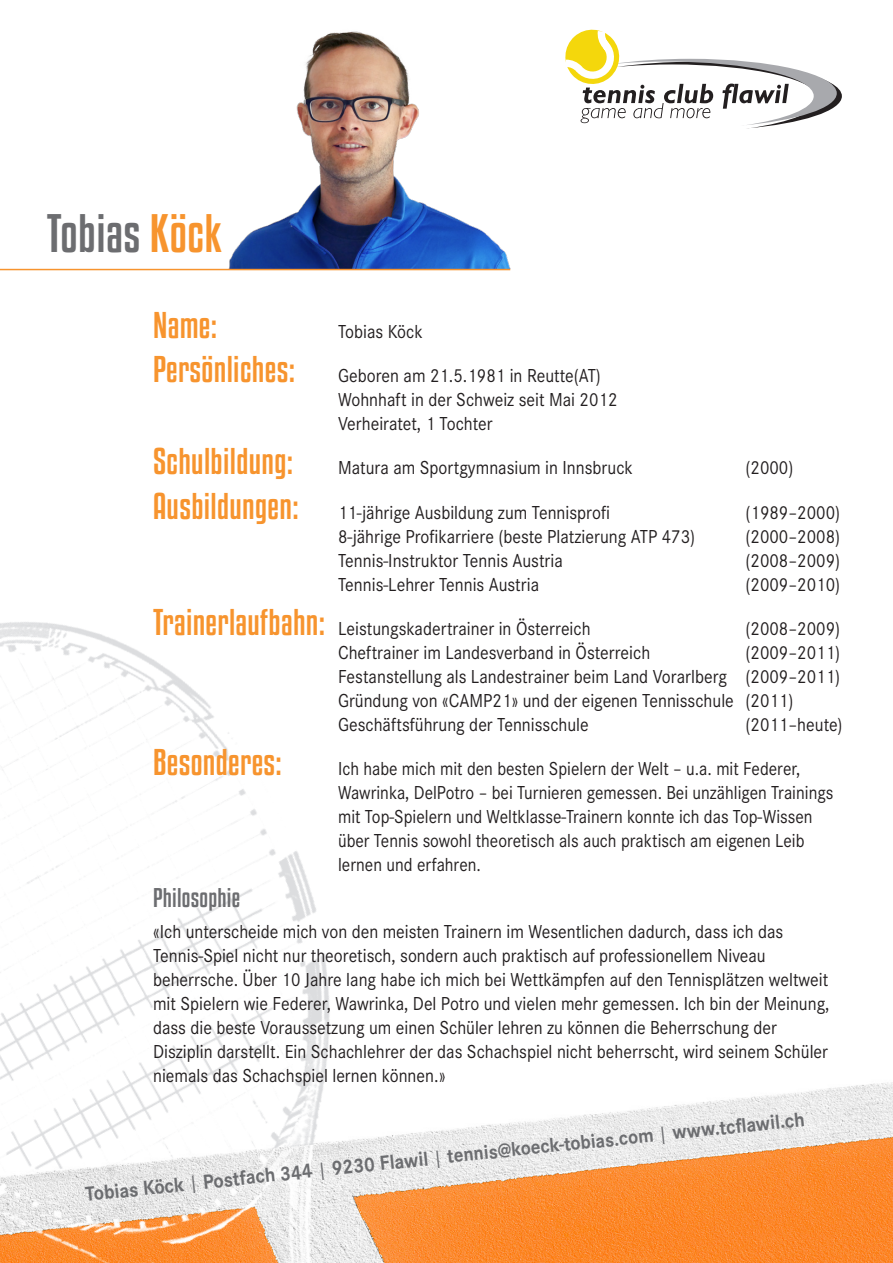
<style>
.page{position:relative;width:893px;height:1263px;background:#fff}
.page>*{position:absolute;margin:0;border:0;box-sizing:border-box;transform-origin:0 0}
.t1{font:48px "Kenyan Coffee Rg";letter-spacing:.01em;color:#6c6d70}
.t2{font:33px "Kenyan Coffee Rg";letter-spacing:.01em;color:#f7942e}
.t3{font:24px "Kenyan Coffee Rg";letter-spacing:.01em;color:#6c6d70}
.t4{font:700 21px "Corporate S";color:#6c6d70;scale:.91 1}
.t5{font:19.5px/24px "Corporate S";color:#231f20;scale:.91 1}
.t6{font:19.5px/24px "Corporate S";color:#231f20;scale:.89 1}
.s1{color:#f7942e}
.s2{font-family:"Kenyan Coffee Rg";font-size:33px;color:#f7942e}
.s3{font-weight:400}
.s4{font-size:20.55px}
</style>
<div class="page">
<img style="left:202px;top:31px;width:309px;height:238px">
<img style="left:666px;top:1082px;width:227px;height:181px">
<svg style="left:565px;top:30px;width:277px;height:99px"></svg>
<hr style="left:0;top:269px;width:510px;height:1px;background:#f7942e">
<img style="left:0;top:622px;width:666px;height:489px">
<img style="left:0;top:1111px;width:666px;height:152px">
<p class="t1" style="left:47px;top:204px;width:177px">Tobias <span class="s1">Köck</span></p>
<p class="t2" style="left:153px;top:305px;width:66px">Name:</p>
<p class="t2" style="left:153px;top:350px;width:143px">Persönliches:</p>
<p class="t5" style="left:338px;top:319px;width:95px">Tobias Köck</p>
<p class="t5" style="left:338px;top:363px;width:290px">Geboren am 21.5.1981 in Reutte(AT)</p>
<p class="t5" style="left:338px;top:387px;width:309px">Wohnhaft in der Schweiz seit Mai 2012</p>
<p class="t5" style="left:338px;top:411px;width:171px">Verheiratet, 1 Tochter</p>
<p class="t2" style="left:153px;top:442px;width:142px">Schulbildung:</p>
<p class="t5" style="left:338px;top:455px;width:326px">Matura am Sportgymnasium in Innsbruck</p>
<p class="t5" style="left:746px;top:455px;width:54px">(2000)</p>
<p class="t5" style="left:153px;top:499px;width:504px"><span class="s2">Ausbildungen:</span> 11-jährige Ausbildung zum Tennisprofi</p>
<p class="t5" style="left:746px;top:499px;width:105px">(1989–2000)</p>
<p class="t5" style="left:338px;top:523px;width:394px">8-jährige Profikarriere (beste Platzierung ATP 473)</p>
<p class="t5" style="left:746px;top:523px;width:105px">(2000–2008)</p>
<p class="t5" style="left:338px;top:547px;width:249px">Tennis-Instruktor Tennis Austria</p>
<p class="t5" style="left:746px;top:547px;width:105px">(2008–2009)</p>
<p class="t5" style="left:338px;top:571px;width:222px">Tennis-Lehrer Tennis Austria</p>
<p class="t5" style="left:746px;top:571px;width:105px">(2009–2010)</p>
<p class="t5" style="left:153px;top:615px;width:482px"><span class="s2">Trainerlaufbahn:</span> Leistungskadertrainer in Österreich</p>
<p class="t5" style="left:746px;top:615px;width:105px">(2008–2009)</p>
<p class="t2" style="left:153px;top:742px;width:130px">Besonderes:</p>
<p class="t5" style="left:338px;top:639px;width:345px">Cheftrainer im Landesverband in Österreich</p>
<p class="t5" style="left:746px;top:639px;width:105px">(2009–2011)</p>
<p class="t5" style="left:338px;top:663px;width:553px">Festanstellung als Landestrainer beim Land Vorarlberg (2009–2011)</p>
<p class="t5" style="left:338px;top:687px;width:502px">Gründung von «CAMP21» und der eigenen Tennisschule (2011)</p>
<p class="t5" style="left:338px;top:711px;width:277px">Geschäftsführung der Tennisschule</p>
<p class="t5" style="left:746px;top:711px;width:108px">(2011–heute)</p>
<p class="t6" style="left:338px;top:755px;width:558px">Ich habe mich mit den besten Spielern der Welt – u.a. mit Federer, Wawrinka, DelPotro – bei Turnieren gemessen. Bei unzähligen Trainings mit Top-Spielern und Weltklasse-Trainern konnte ich das Top-Wissen über Tennis sowohl theoretisch als auch praktisch am eigenen Leib lernen und erfahren.</p>
<p class="t3" style="left:153px;top:883px;width:89px">Philosophie</p>
<p class="t5" style="left:153px;top:919px;width:745px">«Ich unterscheide mich von den meisten Trainern im Wesentlichen dadurch, dass ich das Tennis-Spiel nicht nur theoretisch, sondern auch praktisch auf professionellem Niveau beherrsche. Über 10 Jahre lang habe ich mich bei Wettkämpfen auf den Tennisplätzen weltweit mit Spielern wie Federer, Wawrinka, Del Potro und vielen mehr gemessen. Ich bin der Meinung, dass die beste Voraussetzung um einen Schüler lehren zu können die Beherrschung der Disziplin darstellt. Ein Schachlehrer der das Schachspiel nicht beherrscht, wird seinem Schüler niemals das Schachspiel lernen können.»</p>
<p class="t4" style="left:84px;top:1180px;width:796px;rotate:-6deg">Tobias Köck <span class="s3">|</span> Postfach 344 <span class="s3">|</span> 9230 Flawil <span class="s3">|</span> <span class="s4">tennis@koeck-tobias.com</span> <span class="s3">|</span> www.tcfl awil.ch</p>
</div>
